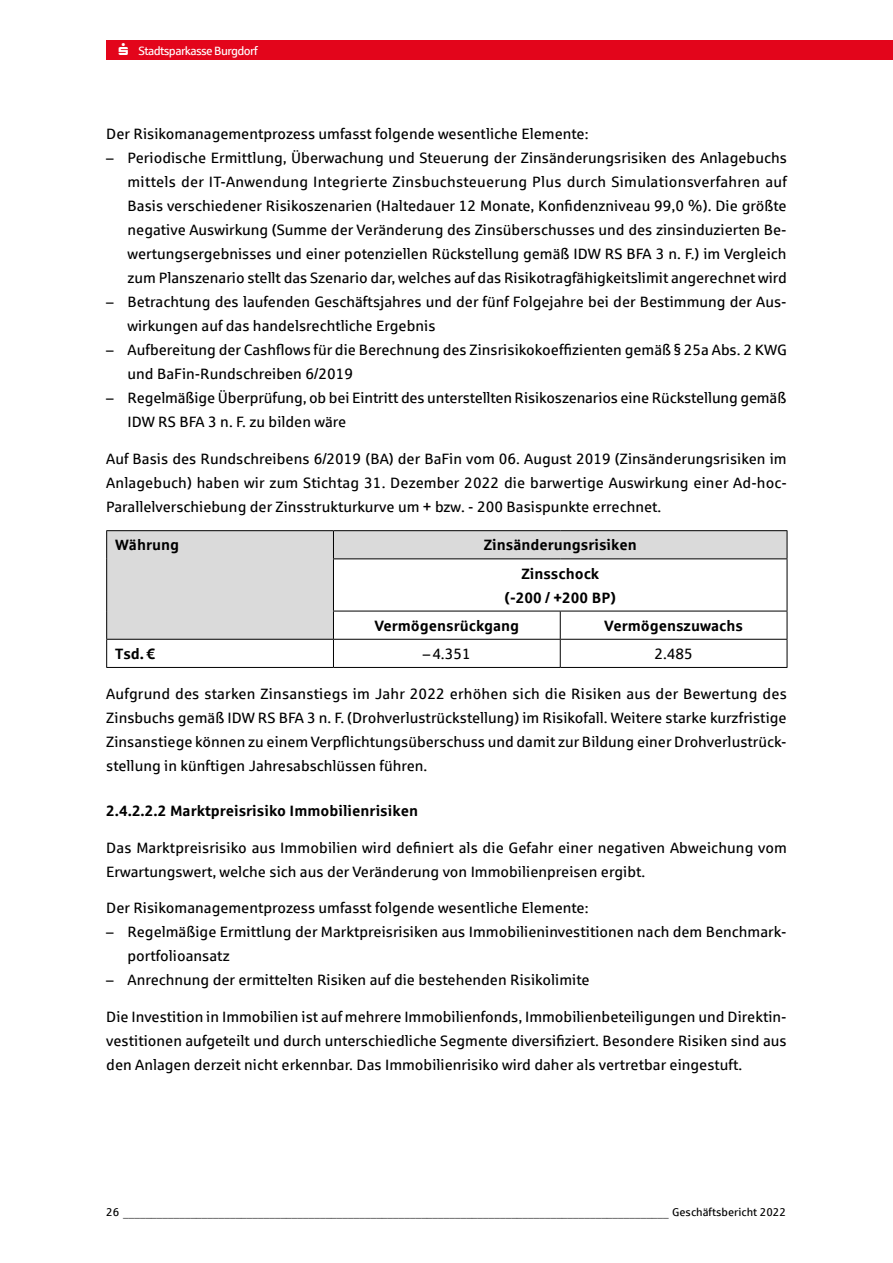
<style>
.page{position:relative;width:893px;height:1263px;background:#fff}
.page>*{position:absolute;margin:0;border:0;box-sizing:border-box;transform-origin:0 0}
.t1{font:15px/24px "Sparkasse Rg";color:#000}
.t2{font:700 15px/28.2px "Sparkasse Rg";color:#000;text-align:center}
.t3{font:12px "Sparkasse Rg";letter-spacing:-.05em;color:#fff}
</style>
<div class="page">
<svg style="left:107px;top:531px;width:680px;height:108px;fill:#dadada"></svg>
<hr style="left:106px;top:530px;width:227px;height:1px;background:#000">
<svg style="left:106px;top:531px;width:1px;height:28px"></svg>
<hr style="left:106px;top:559px;width:1px;height:52px;background:#000">
<hr style="left:333px;top:530px;width:227px;height:1px;background:#000">
<svg style="left:333px;top:531px;width:1px;height:27px"></svg>
<hr style="left:560px;top:530px;width:227px;height:1px;background:#000">
<svg style="left:787px;top:531px;width:1px;height:27px"></svg>
<hr style="left:333px;top:558px;width:227px;height:1px;background:#000">
<hr style="left:333px;top:559px;width:1px;height:52px;background:#000">
<hr style="left:560px;top:558px;width:227px;height:1px;background:#000">
<hr style="left:787px;top:559px;width:1px;height:52px;background:#000">
<hr style="left:333px;top:611px;width:227px;height:1px;background:#000">
<hr style="left:560px;top:611px;width:227px;height:1px;background:#000">
<hr style="left:106px;top:639px;width:227px;height:1px;background:#000">
<svg style="left:106px;top:611px;width:1px;height:56px"></svg>
<hr style="left:333px;top:639px;width:227px;height:1px;background:#000">
<svg style="left:333px;top:611px;width:1px;height:56px"></svg>
<hr style="left:560px;top:639px;width:227px;height:1px;background:#000">
<svg style="left:560px;top:611px;width:1px;height:56px"></svg>
<svg style="left:787px;top:611px;width:1px;height:56px"></svg>
<hr style="left:106px;top:667px;width:227px;height:1px;background:#000">
<hr style="left:333px;top:667px;width:227px;height:1px;background:#000">
<hr style="left:560px;top:667px;width:227px;height:1px;background:#000">
<div style="left:106px;top:41px;width:787px;height:19px;background:#e3051b"></div>
<p class="t3" style="left:119px;top:43px;width:141px">▲ Stadtsparkasse Burgdorf</p>
<p class="t1" style="left:106px;top:121px;width:484px">Der Risikomanagementprozess umfasst folgende wesentliche Elemente:</p>
<p class="t1" style="left:128px;top:145px;width:661px;text-align:justify;text-indent:-21px">– Periodische Ermittlung, Überwachung und Steuerung der Zinsänderungsrisiken des Anlagebuchs mittels der IT-Anwendung Integrierte Zinsbuchsteuerung Plus durch Simulationsverfahren auf Basis verschiedener Risikoszenarien (Haltedauer 12 Monate, Konfidenzniveau 99,0 %). Die größte negative Auswirkung (Summe der Veränderung des Zinsüberschusses und des zinsinduzierten Be&shy;wertungsergebnisses und einer potenziellen Rückstellung gemäß IDW RS BFA 3 n. F.) im Vergleich zum Planszenario stellt das Szenario dar, welches auf das Risikotragfähigkeitslimit angerechnet wird</p>
<p class="t1" style="left:128px;top:289px;width:661px;text-indent:-21px">– Betrachtung des laufenden Geschäftsjahres und der fünf Folgejahre bei der Bestimmung der Aus&shy;wirkungen auf das handelsrechtliche Ergebnis</p>
<p class="t1" style="left:128px;top:337px;width:661px;text-indent:-21px">– Aufbereitung der Cashflows für die Berechnung des Zinsrisikokoeffizienten gemäß § 25a Abs. 2 KWG und BaFin-Rundschreiben 6/2019</p>
<p class="t1" style="left:128px;top:385px;width:660px;text-indent:-21px">– Regelmäßige Überprüfung, ob bei Eintritt des unterstellten Risikoszenarios eine Rückstellung gemäß<br>IDW RS BFA 3 n. F. zu bilden wäre</p>
<p class="t1" style="left:106px;top:446px;width:682px;text-align:justify">Auf Basis des Rundschreibens 6/2019 (BA) der BaFin vom 06. August 2019 (Zinsänderungsrisiken im Anlagebuch) haben wir zum Stichtag 31. Dezember 2022 die barwertige Auswirkung einer Ad-hoc-Parallelverschiebung der Zinsstrukturkurve um + bzw. - 200 Basispunkte errechnet.</p>
<p class="t2" style="left:115px;top:530px;width:65px">Währung</p>
<p class="t2" style="left:484px;top:530px;width:155px">Zinsänderungsrisiken<br>Zinsschock</p>
<p class="t2" style="left:374px;top:583px;width:243px;text-align:left;text-indent:130px">(-200 / +200 BP)<br>Vermögensrückgang</p>
<p class="t2" style="left:604px;top:611px;width:140px">Vermögenszuwachs</p>
<p class="t2" style="left:115px;top:639px;width:41px">Tsd.€</p>
<p class="t1" style="left:423px;top:641px;width:49px">–4.351</p>
<p class="t1" style="left:654px;top:641px;width:40px">2.485</p>
<p class="t1" style="left:106px;top:681px;width:682px;text-align:justify">Aufgrund des starken Zinsanstiegs im Jahr 2022 erhöhen sich die Risiken aus der Bewertung des Zinsbuchs gemäß IDW RS BFA 3 n. F. (Drohverlustrückstellung) im Risikofall. Weitere starke kurzfristige Zinsanstiege können zu einem Verpflichtungsüberschuss und damit zur Bildung einer Drohverlustrück&shy;stellung in künftigen Jahresabschlüssen führen.</p>
<p class="t2" style="left:106px;top:796px;width:313px">2.4.2.2.2 Marktpreisrisiko Immobilienrisiken</p>
<p class="t1" style="left:106px;top:835px;width:682px">Das Marktpreisrisiko aus Immobilien wird definiert als die Gefahr einer negativen Abweichung vom<br>Erwartungswert, welche sich aus der Veränderung von Immobilienpreisen ergibt.</p>
<p class="t1" style="left:106px;top:896px;width:484px">Der Risikomanagementprozess umfasst folgende wesentliche Elemente:</p>
<p class="t1" style="left:128px;top:920px;width:661px;text-indent:-21px">– Regelmäßige Ermittlung der Marktpreisrisiken aus Immobilieninvestitionen nach dem Benchmark&shy;portfolioansatz</p>
<p class="t1" style="left:106px;top:968px;width:485px">– Anrechnung der ermittelten Risiken auf die bestehenden Risikolimite</p>
<p class="t1" style="left:106px;top:1004px;width:682px;text-align:justify">Die Investition in Immobilien ist auf mehrere Immobilienfonds, Immobilienbeteiligungen und Direktin&shy;vestitionen aufgeteilt und durch unterschiedliche Segmente diversifiziert. Besondere Risiken sind aus den Anlagen derzeit nicht erkennbar. Das Immobilienrisiko wird daher als vertretbar eingestuft.</p>
</div>
